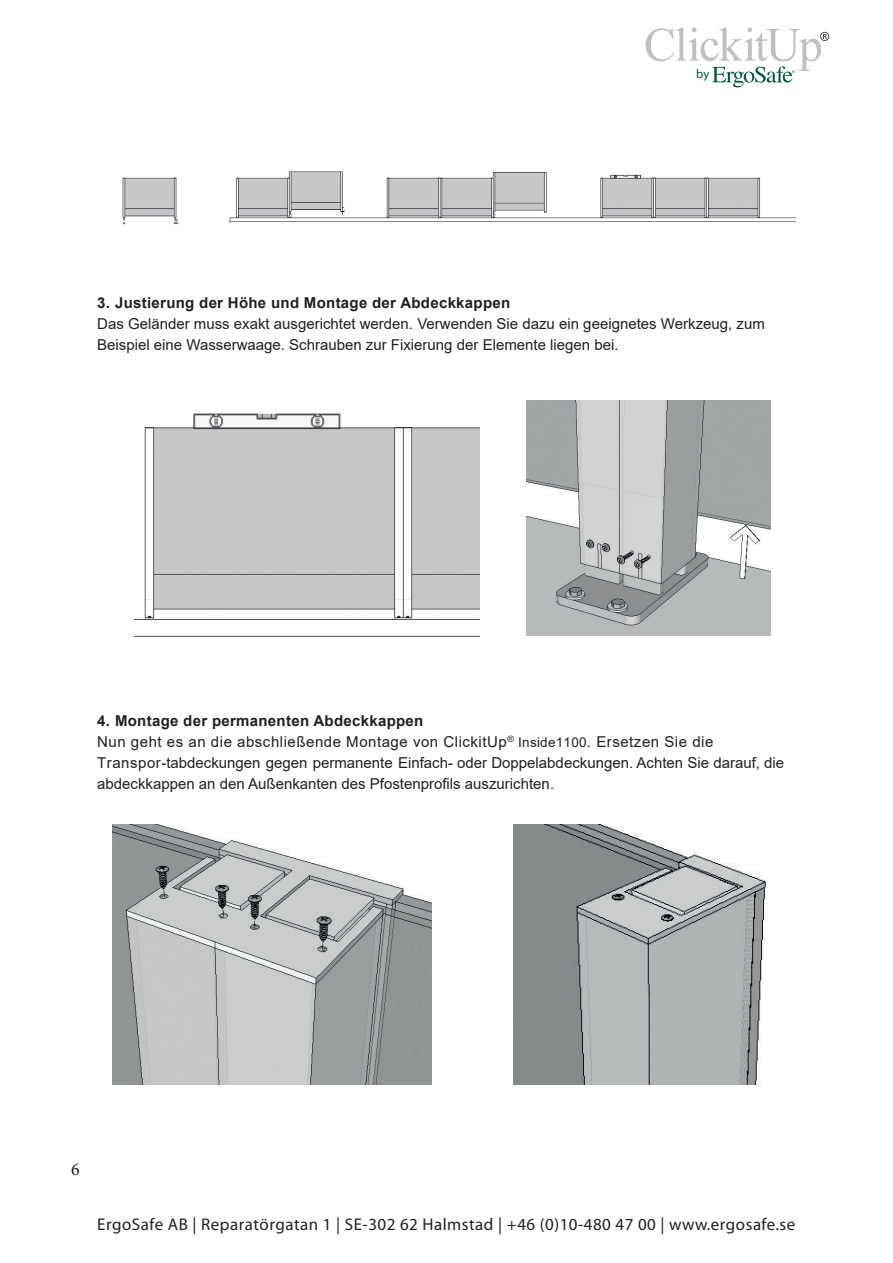
<style>
.page{position:relative;width:893px;height:1263px;background:#fff}
.page>*{position:absolute;margin:0;border:0;box-sizing:border-box;transform-origin:0 0}
.t1{font:18px "Minion Pro";color:#231f20}
.t2{font:16.95px "Myriad";letter-spacing:.03em;color:#231f20}
.t3{font:15px/21px "Arial";color:#231f20}
.t4{font:700 15px "Arial";letter-spacing:.02em;color:#231f20}
.t5{font:12.6px "Myriad Pro";color:#005842}
.s1{font-weight:700}
.s2{font-size:13.5px}
</style>
<div class="page">
<svg style="left:645px;top:27px;width:184px;height:60px"></svg>
<img style="left:122px;top:171px;width:673px;height:54px">
<img style="left:134px;top:413px;width:346px;height:224px">
<img style="left:113px;top:825px;width:319px;height:259px">
<img style="left:527px;top:400px;width:243px;height:235px">
<img style="left:513px;top:825px;width:255px;height:259px">
<p class="t5" style="left:696px;top:66px;width:14px">by</p>
<p class="t4" style="left:97px;top:292px;width:415px">3. Justierung der Höhe und Montage der Abdeckkappen</p>
<p class="t3" style="left:97px;top:313px;width:669px">Das Geländer muss exakt ausgerichtet werden. Verwenden Sie dazu ein geeignetes Werkzeug, zum<br>Beispiel eine Wasserwaage. Schrauben zur Fixierung der Elemente liegen bei.</p>
<p class="t3" style="left:97px;top:710px;width:689px"><span class="s1">4. Montage der permanenten Abdeckkappen<br></span>Nun geht es an die abschließende Montage von ClickitUp<sup>®</sup> <span class="s2">Inside1100</span>. Ersetzen Sie die Transpor-tabdeckungen gegen permanente Einfach- oder Doppelabdeckungen. Achten Sie darauf, die abdeckkappen an den Außenkanten des Pfostenprofils auszurichten.</p>
<p class="t1" style="left:71px;top:1157px;width:10px">6</p>
<p class="t2" style="left:97px;top:1216px;width:700px">ErgoSafe AB | Reparatörgatan 1 | SE-302 62 Halmstad | +46 (0)10-480 47 00 | www.ergosafe.se</p>
</div>
